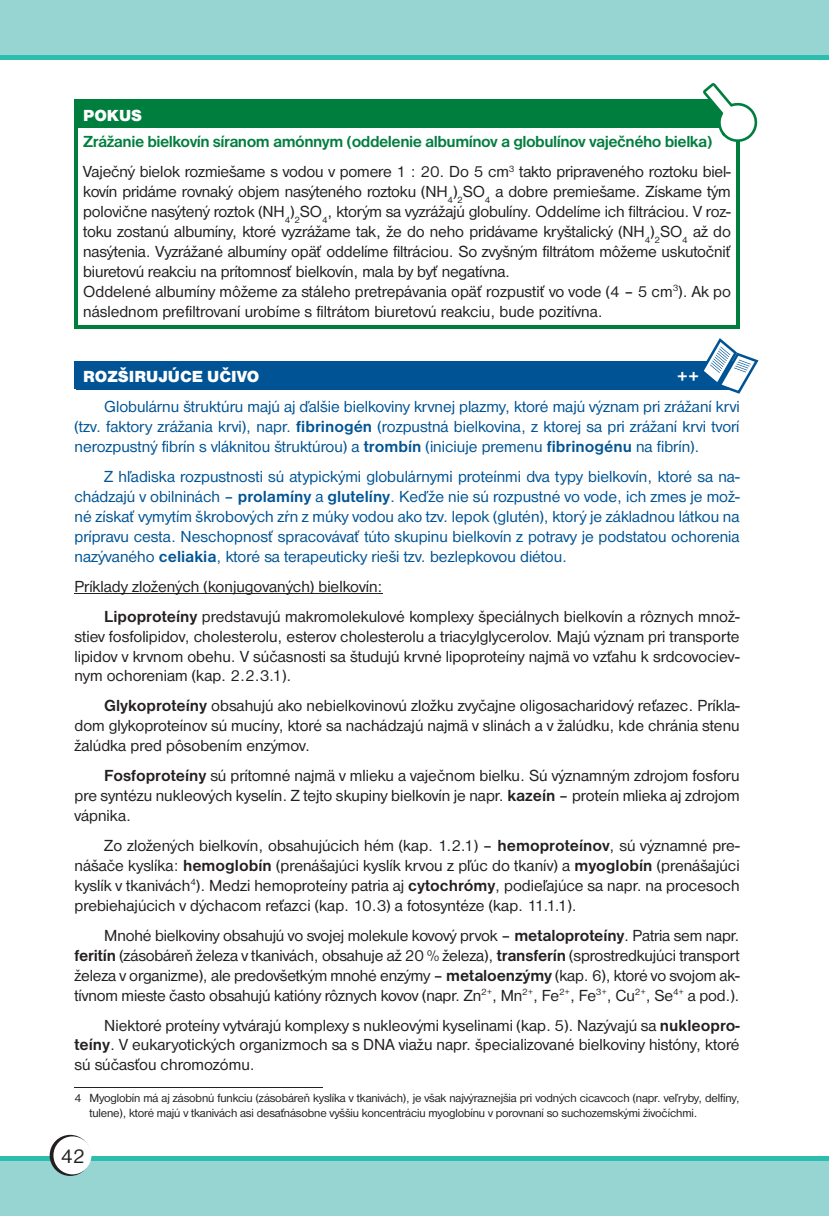
<style>
.page{position:relative;width:829px;height:1216px;background:#fff}
.page>*{position:absolute;margin:0;border:0;box-sizing:border-box;transform-origin:0 0}
.t1{font:21px "Nimbus San DEE";color:#231f20}
.t2{font:16.62px/19.9px "Nimbus San DEE";letter-spacing:-.005em;color:#231f20;text-align:justify}
.t3{font:16.62px/19.9px "Nimbus San DEE";color:#005495;text-align:justify}
.t4{font:700 16.62px/29.9px "Nimbus San DEE";letter-spacing:-.03em;color:#007e3d}
.t5{font:16.62px "Nimbus San DEE Blac";color:#fff}
.t6{font:12.25px/14.7px "Nimbus San DEE";letter-spacing:-.01em;color:#231f20}
.s1{font-weight:400;color:#231f20}
.s2{font-weight:700}
</style>
<div class="page">
<div style="left:0;top:1156px;width:828px;height:59px;background:#96d5d2"></div>
<hr style="left:0;top:1156px;width:828px;height:4px;background:#2dbdae">
<svg style="left:50px;top:1134px;width:41px;height:41px"></svg>
<div style="left:53px;top:1136px;width:38px;height:38px;background:#fff;border-radius:50%"></div>
<div style="left:0;top:0;width:828px;height:60px;background:#96d5d2"></div>
<div style="left:0;top:55px;width:828px;height:5px;background:#2dbdae"></div>
<hr style="left:74px;top:593px;width:308px;height:1px;background:#231f20">
<div style="left:76px;top:101px;width:661px;height:27px;background:#007e3d"></div>
<hr style="left:74px;top:99px;width:665px;height:4px;background:#007e3d">
<hr style="left:74px;top:103px;width:4px;height:25px;background:#007e3d">
<hr style="left:74px;top:128px;width:4px;height:198px;background:#007e3d">
<hr style="left:736px;top:128px;width:3px;height:198px;background:#007e3d">
<hr style="left:74px;top:326px;width:665px;height:3px;background:#007e3d">
<div style="left:76px;top:363px;width:661px;height:26px;background:#005495"></div>
<hr style="left:74px;top:361px;width:665px;height:3px;background:#005495">
<hr style="left:74px;top:364px;width:4px;height:25px;background:#005495">
<hr style="left:74px;top:1086px;width:248px;height:1px;background:#231f20">
<svg style="left:703px;top:83px;width:55px;height:61px"></svg>
<svg style="left:700px;top:338px;width:58px;height:56px"></svg>
<p class="t5" style="left:83px;top:105px;width:60px">POKUS</p>
<p class="t4" style="left:83px;top:127px;width:649px">Zrážanie bielkovín síranom amónnym (oddelenie albumínov a globulínov vaječného bielka)<br><span class="s1">Vaječný bielok rozmiešame s vodou v pomere 1 : 20. Do 5 cm</span><sup>3</sup> <span class="s1">takto pripraveného roztoku biel-</span></p>
<p class="t2" style="left:83px;top:182px;width:649px;text-align:left">kovín pridáme rovnaký objem nasýteného roztoku (NH<sub>4</sub>)<sub>2</sub>SO<sub>4</sub> a dobre premiešame. Získame tým polovične nasýtený roztok (NH<sub>4</sub>)<sub>2</sub>SO<sub>4</sub>, ktorým sa vyzrážajú globulíny. Oddelíme ich filtráciou. V roz&shy;toku zostanú albumíny, ktoré vyzrážame tak, že do neho pridávame kryštalický (NH<sub>4</sub>)<sub>2</sub>SO<sub>4</sub> až do nasýtenia. Vyzrážané albumíny opäť oddelíme filtráciou. So zvyšným filtrátom môžeme uskutočniť biuretovú reakciu na prítomnosť bielkovín, mala by byť negatívna.<br>Oddelené albumíny môžeme za stáleho pretrepávania opäť rozpustiť vo vode (4 – 5 cm<sup>3</sup>). Ak po následnom prefiltrovaní urobíme s filtrátom biuretovú reakciu, bude pozitívna.</p>
<p class="t5" style="left:83px;top:367px;width:178px">ROZŠIRUJÚCE UČIVO</p>
<p class="t5" style="left:676px;top:367px;width:24px">++</p>
<p class="t3" style="left:74px;top:397px;width:666px;text-indent:30px">Globulárnu štruktúru majú aj ďalšie bielkoviny krvnej plazmy, ktoré majú význam pri zrážaní krvi (tzv. faktory zrážania krvi), napr. <span class="s2">fibrinogén</span> (rozpustná bielkovina, z ktorej sa pri zrážaní krvi tvorí nerozpustný fibrín s vláknitou štruktúrou) a <span class="s2">trombín</span> (iniciuje premenu <span class="s2">fibrinogénu</span> na fibrín).</p>
<p class="t3" style="left:74px;top:466px;width:666px;text-indent:30px">Z hľadiska rozpustnosti sú atypickými globulárnymi proteínmi dva typy bielkovín, ktoré sa na&shy;chádzajú v obilninách – <span class="s2">prolamíny</span> a <span class="s2">glutelíny</span>. Keďže nie sú rozpustné vo vode, ich zmes je mož&shy;né získať vymytím škrobových zŕn z múky vodou ako tzv. lepok (glutén), ktorý je základnou látkou na prípravu cesta. Neschopnosť spracovávať túto skupinu bielkovín z potravy je podstatou ochorenia nazývaného <span class="s2">celiakia</span>, ktoré sa terapeuticky rieši tzv. bezlepkovou diétou.</p>
<p class="t2" style="left:104px;top:571px;width:636px;line-height:29.9px;text-indent:-30px">Príklady zložených (konjugovaných) bielkovín:<br><span class="s2">Lipoproteíny</span> predstavujú makromolekulové komplexy špeciálnych bielkovín a rôznych množ-</p>
<p class="t2" style="left:74px;top:626px;width:666px">stiev fosfolipidov, cholesterolu, esterov cholesterolu a triacylglycerolov. Majú význam pri transporte lipidov v krvnom obehu. V súčasnosti sa študujú krvné lipoproteíny najmä vo vzťahu k srdcovociev&shy;nym ochoreniam (kap. 2.2.3.1).</p>
<p class="t2" style="left:74px;top:696px;width:666px;text-indent:30px"><span class="s2">Glykoproteíny</span> obsahujú ako nebielkovinovú zložku zvyčajne oligosacharidový reťazec. Príkla&shy;dom glykoproteínov sú mucíny, ktoré sa nachádzajú najmä v slinách a v žalúdku, kde chránia stenu žalúdka pred pôsobením enzýmov.</p>
<p class="t2" style="left:74px;top:765px;width:666px;text-indent:30px"><span class="s2">Fosfoproteíny</span> sú prítomné najmä v mlieku a vaječnom bielku. Sú významným zdrojom fosforu pre syntézu nukleových kyselín. Z tejto skupiny bielkovín je napr. <span class="s2">kazeín</span> – proteín mlieka aj zdrojom vápnika.</p>
<p class="t2" style="left:74px;top:835px;width:666px;text-indent:30px">Zo zložených bielkovín, obsahujúcich hém (kap. 1.2.1) – <span class="s2">hemoproteínov</span>, sú významné pre&shy;nášače kyslíka: <span class="s2">hemoglobín</span> (prenášajúci kyslík krvou z pľúc do tkanív) a <span class="s2">myoglobín</span> (prenášajúci kyslík v tkanivách<sup>4</sup>). Medzi hemoproteíny patria aj <span class="s2">cytochrómy</span>, podieľajúce sa napr. na procesoch prebiehajúcich v dýchacom reťazci (kap. 10.3) a fotosyntéze (kap. 11.1.1).</p>
<p class="t2" style="left:74px;top:925px;width:666px;text-indent:30px">Mnohé bielkoviny obsahujú vo svojej molekule kovový prvok – <span class="s2">metaloproteíny</span>. Patria sem napr. <span class="s2">feritín</span> (zásobáreň železa v tkanivách, obsahuje až 20 % železa), <span class="s2">transferín</span> (sprostredkujúci transport železa v organizme), ale predovšetkým mnohé enzýmy – <span class="s2">metaloenzýmy</span> (kap. 6), ktoré vo svojom ak&shy;tívnom mieste často obsahujú katióny rôznych kovov (napr. Zn<sup>2+</sup>, Mn<sup>2+</sup>, Fe<sup>2+</sup>, Fe<sup>3+</sup>, Cu<sup>2+</sup>, Se<sup>4+</sup> a pod.).</p>
<p class="t2" style="left:74px;top:1015px;width:666px;text-indent:30px">Niektoré proteíny vytvárajú komplexy s nukleovými kyselinami (kap. 5). Nazývajú sa <span class="s2">nukleopro&shy;teíny</span>. V eukaryotických organizmoch sa s DNA viažu napr. špecializované bielkoviny históny, ktoré sú súčasťou chromozómu.</p>
<p class="t6" style="left:89px;top:1090px;width:651px;text-indent:-15px">4 Myoglobín má aj zásobnú funkciu (zásobáreň kyslíka v tkanivách), je však najvýraznejšia pri vodných cicavcoch (napr. veľryby, delfíny, tulene), ktoré majú v tkanivách asi desaťnásobne vyššiu koncentráciu myoglobínu v porovnaní so suchozemskými živočíchmi.</p>
<p class="t1" style="left:61px;top:1144px;width:26px">42</p>
</div>
